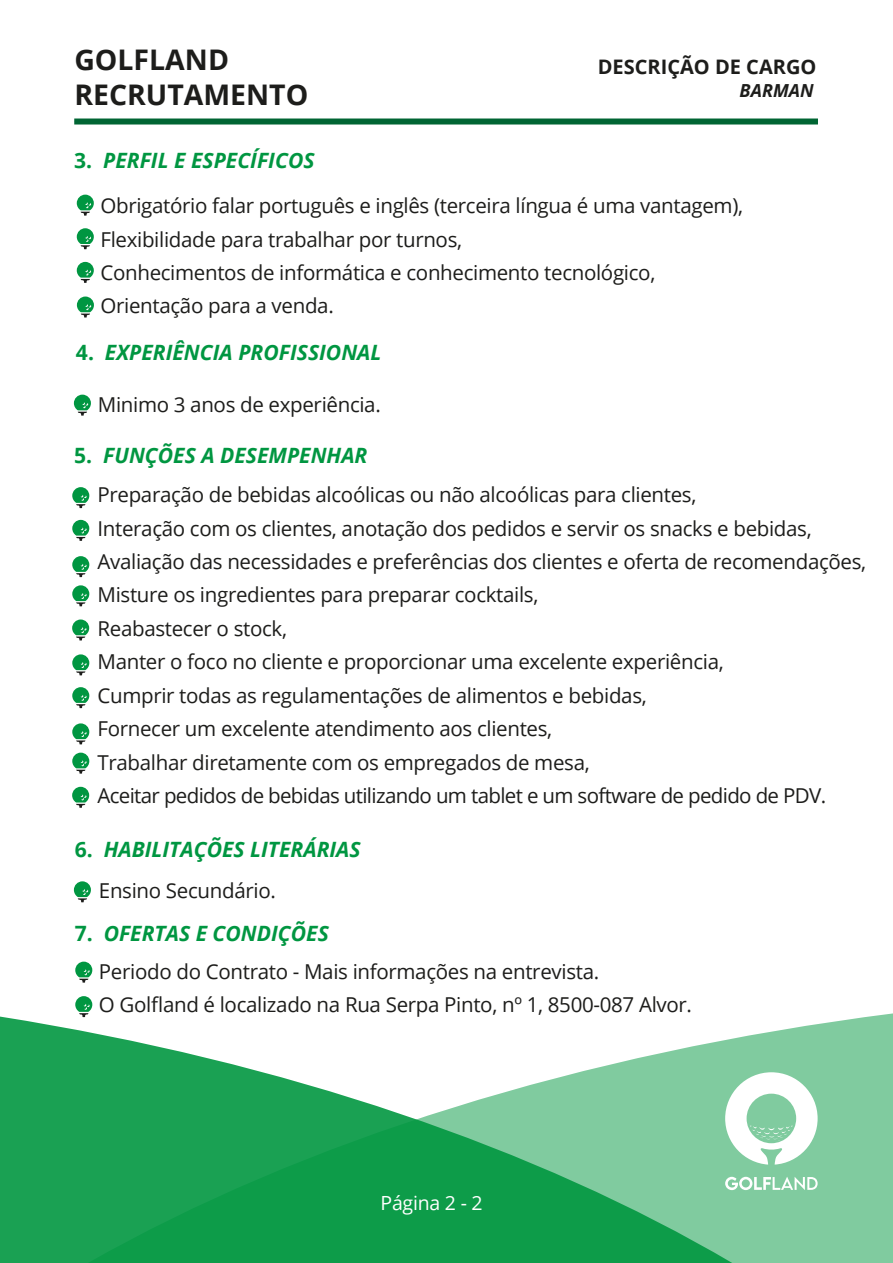
<style>
.page{position:relative;width:893px;height:1263px;background:#fff}
.page>*{position:absolute;margin:0;border:0;box-sizing:border-box;transform-origin:0 0}
.t1{font:700 28.35px/34px "Open Sans";color:#1d1d1b}
.t2{font:italic 700 21.15px "Open Sans";color:#009641}
.t3{font:20.55px/33.5px "Open Sans";letter-spacing:-.015em;color:#1d1d1b}
.t4{font:700 19.95px "Open Sans";color:#1d1d1b}
.t5{font:19.5px "Open Sans";letter-spacing:-.01em;color:#fff}
.t6{font:italic 700 18px "Open Sans";color:#1d1d1b}
.s1{font-style:normal}
</style>
<div class="page">
<div style="left:732px;top:1013px;width:161px;height:250px;background:#80cb9f"></div>
<svg style="left:0;top:1016px;width:732px;height:247px"></svg>
<div style="left:74px;top:118px;width:744px;height:6px;background:#006533"></div>
<svg style="left:725px;top:1177px;width:93px;height:13px"></svg>
<svg style="left:725px;top:1072px;width:93px;height:92px"></svg>
<svg style="left:77px;top:195px;width:17px;height:21px"></svg>
<svg style="left:77px;top:228px;width:17px;height:21px"></svg>
<svg style="left:77px;top:262px;width:17px;height:21px"></svg>
<svg style="left:72px;top:619px;width:17px;height:21px"></svg>
<svg style="left:72px;top:487px;width:17px;height:21px"></svg>
<svg style="left:72px;top:520px;width:17px;height:21px"></svg>
<svg style="left:72px;top:585px;width:17px;height:21px"></svg>
<svg style="left:72px;top:556px;width:17px;height:21px"></svg>
<svg style="left:72px;top:787px;width:17px;height:21px"></svg>
<svg style="left:72px;top:654px;width:17px;height:21px"></svg>
<svg style="left:72px;top:687px;width:17px;height:21px"></svg>
<svg style="left:72px;top:753px;width:17px;height:21px"></svg>
<svg style="left:72px;top:723px;width:17px;height:21px"></svg>
<svg style="left:74px;top:881px;width:17px;height:21px"></svg>
<svg style="left:75px;top:962px;width:17px;height:20px"></svg>
<svg style="left:75px;top:996px;width:17px;height:21px"></svg>
<svg style="left:74px;top:395px;width:17px;height:21px"></svg>
<svg style="left:77px;top:296px;width:17px;height:21px"></svg>
<h1 class="t1" style="left:74px;top:42px;width:235px">GOLFLAND<br>RECRUTAMENTO</h1>
<p class="t2" style="left:74px;top:145px;width:242px"><span class="s1">3.</span> PERFIL E ESPECÍFICOS</p>
<p class="t4" style="left:598px;top:52px;width:220px">DESCRIÇÃO DE CARGO</p>
<p class="t6" style="left:740px;top:78px;width:76px">BARMAN</p>
<p class="t3" style="left:100px;top:188px;width:644px">Obrigatório falar português e inglês (terceira língua é uma vantagem), Flexibilidade para trabalhar por turnos,<br>Conhecimentos de informática e conhecimento tecnológico, Orientação para a venda.</p>
<p class="t2" style="left:76px;top:337px;width:307px"><span class="s1">4.</span> EXPERIÊNCIA PROFISSIONAL</p>
<p class="t3" style="left:98px;top:387px;width:284px">Minimo 3 anos de experiência.</p>
<p class="t2" style="left:74px;top:441px;width:295px"><span class="s1">5.</span> FUNÇÕES A DESEMPENHAR</p>
<p class="t3" style="left:97px;top:477px;width:770px">Preparação de bebidas alcoólicas ou não alcoólicas para clientes,<br>Interação com os clientes, anotação dos pedidos e servir os snacks e bebidas, Avaliação das necessidades e preferências dos clientes e oferta de recomendações, Misture os ingredientes para preparar cocktails,<br>Reabastecer o stock,<br>Manter o foco no cliente e proporcionar uma excelente experiência,<br>Cumprir todas as regulamentações de alimentos e bebidas,<br>Fornecer um excelente atendimento aos clientes,<br>Trabalhar diretamente com os empregados de mesa,<br>Aceitar pedidos de bebidas utilizando um tablet e um software de pedido de PDV.</p>
<p class="t2" style="left:75px;top:835px;width:288px"><span class="s1">6.</span> HABILITAÇÕES LITERÁRIAS</p>
<p class="t3" style="left:99px;top:873px;width:178px">Ensino Secundário.</p>
<p class="t2" style="left:75px;top:919px;width:256px"><span class="s1">7.</span> OFERTAS E CONDIÇÕES</p>
<p class="t3" style="left:99px;top:954px;width:595px">Periodo do Contrato - Mais informações na entrevista.<br>O Golfland é localizado na Rua Serpa Pinto, nº 1, 8500-087 Alvor.</p>
<p class="t5" style="left:380px;top:1190px;width:104px">Página 2 - 2</p>
</div>
